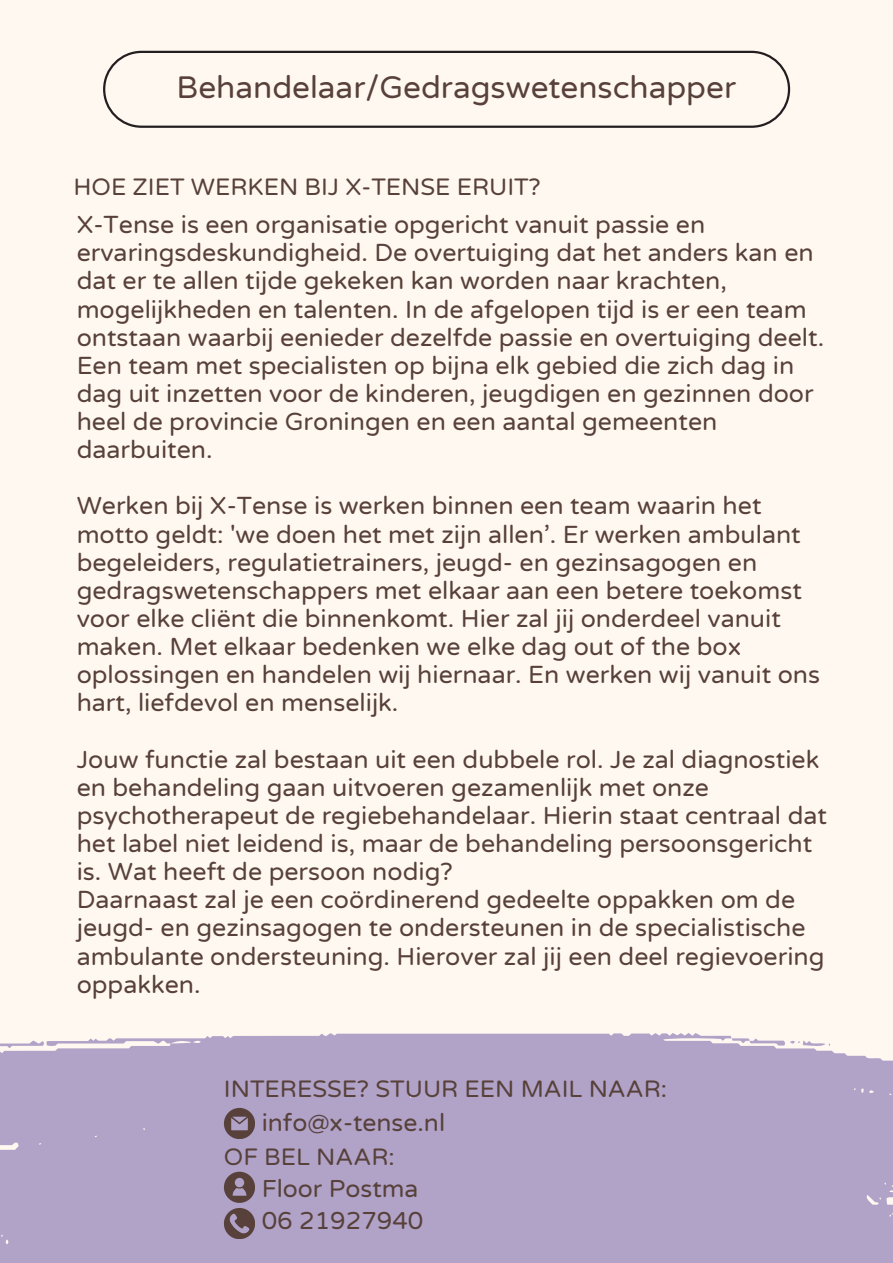
<style>
.page{position:relative;width:893px;height:1263px;background:#fff8f1}
.page>*{position:absolute;margin:0;border:0;box-sizing:border-box;transform-origin:0 0}
.t1{font:31.5px "Varela Round";color:#57413a}
.t2{font:24.97px/28.1px "Varela Round";color:#57413a}
.t3{font:24.75px "Varela Round";color:#57413a}
.t4{font:24px "Varela Round";color:#57413a}
</style>
<div class="page">
<div style="left:0;top:1033px;width:893px;height:230px;background:#b1a2c8"></div>
<svg style="left:0;top:1040px;width:44px;height:8px"></svg>
<svg style="left:731px;top:1038px;width:99px;height:8px"></svg>
<svg style="left:103px;top:51px;width:687px;height:77px"></svg>
<svg style="left:224px;top:1108px;width:31px;height:31px"></svg>
<svg style="left:224px;top:1208px;width:31px;height:31px"></svg>
<svg style="left:224px;top:1172px;width:31px;height:30px"></svg>
<h1 class="t1" style="left:177px;top:69px;width:561px">Behandelaar/Gedragswetenschapper</h1>
<p class="t4" style="left:73px;top:173px;width:469px">HOE ZIET WERKEN BIJ X-TENSE ERUIT?</p>
<h2 class="t2" style="left:77px;top:211px;width:749px">X-Tense is een organisatie opgericht vanuit passie en ervaringsdeskundigheid. De overtuiging dat het anders kan en dat er te allen tijde gekeken kan worden naar krachten, mogelijkheden en talenten. In de afgelopen tijd is er een team ontstaan waarbij eenieder dezelfde passie en overtuiging deelt.<br>Een team met specialisten op bijna elk gebied die zich dag in dag uit inzetten voor de kinderen, jeugdigen en gezinnen door heel de provincie Groningen en een aantal gemeenten daarbuiten.</h2>
<p class="t2" style="left:77px;top:492px;width:745px">Werken bij X-Tense is werken binnen een team waarin het motto geldt: 'we doen het met zijn allen’. Er werken ambulant begeleiders, regulatietrainers, jeugd- en gezinsagogen en gedragswetenschappers met elkaar aan een betere toekomst voor elke cliënt die binnenkomt. Hier zal jij onderdeel vanuit maken. Met elkaar bedenken we elke dag out of the box oplossingen en handelen wij hiernaar. En werken wij vanuit ons hart, liefdevol en menselijk.</p>
<p class="t2" style="left:77px;top:746px;width:752px">Jouw functie zal bestaan uit een dubbele rol. Je zal diagnostiek en behandeling gaan uitvoeren gezamenlijk met onze psychotherapeut de regiebehandelaar. Hierin staat centraal dat het label niet leidend is, maar de behandeling persoonsgericht is. Wat heeft de persoon nodig?</p>
<h2 class="t2" style="left:77px;top:886px;width:749px">Daarnaast zal je een coördinerend gedeelte oppakken om de jeugd- en gezinsagogen te ondersteunen in de specialistische ambulante ondersteuning. Hierover zal jij een deel regievoering oppakken.</h2>
<h2 class="t4" style="left:224px;top:1074px;width:445px">INTERESSE? STUUR EEN MAIL NAAR:</h2>
<p class="t3" style="left:262px;top:1108px;width:185px">info@x-tense.nl</p>
<p class="t4" style="left:224px;top:1143px;width:172px">OF BEL NAAR:</p>
<p class="t3" style="left:262px;top:1174px;width:158px">Floor Postma</p>
<p class="t3" style="left:262px;top:1206px;width:163px">06 21927940</p>
</div>
